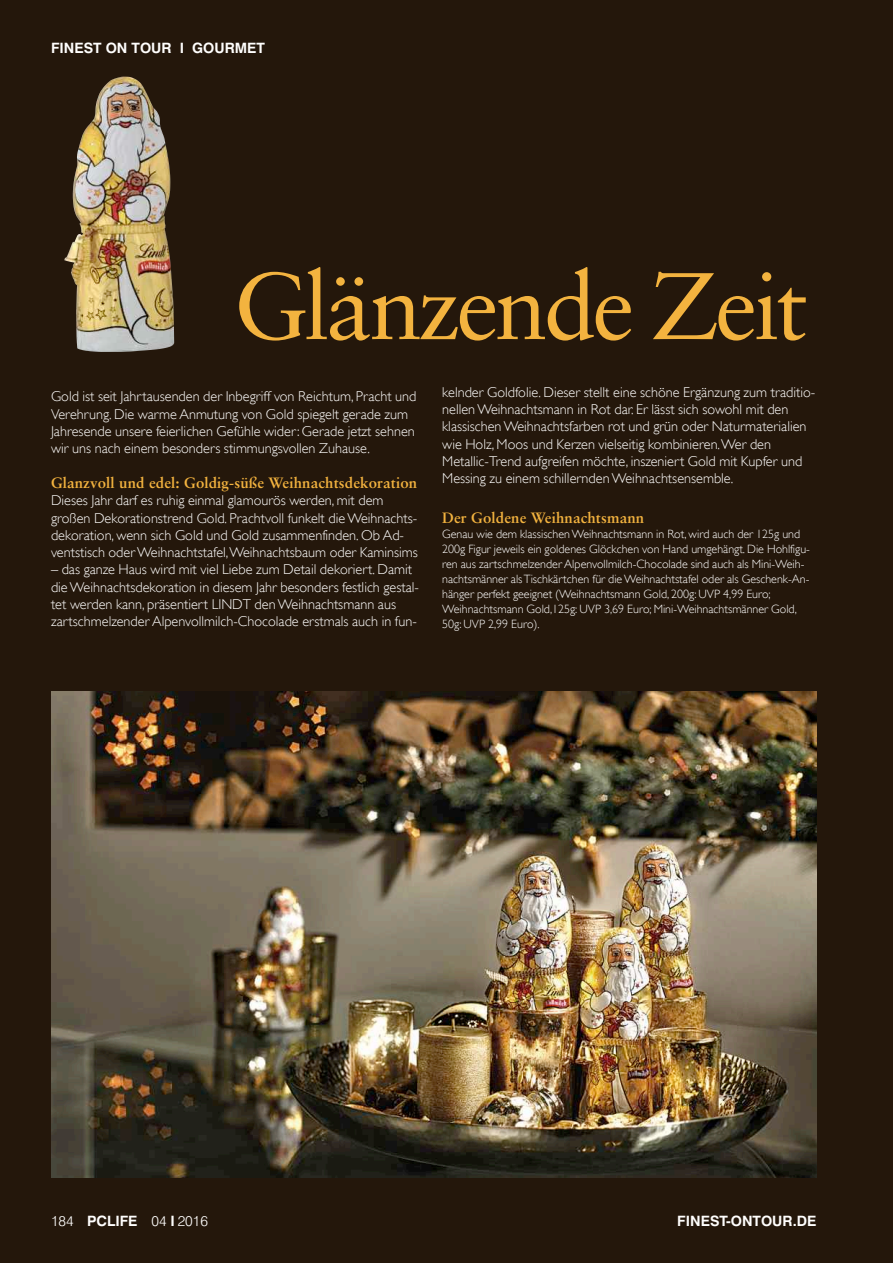
<style>
.page{position:relative;width:893px;height:1263px;background:#24170b}
.page>*{position:absolute;margin:0;border:0;box-sizing:border-box;transform-origin:0 0}
.t1{font:94.5px "Sabon";letter-spacing:-.04em;color:#f3b33f}
.t2{font:700 15px "Sabon";letter-spacing:.01em;color:#f3b33f}
.t3{font:300 14.25px/17.2px "Gill Sans";color:#fffefd}
.t4{font:700 14.25px "Swiss 721 BT";color:#fffefd}
.t5{font:300 14.25px "Swiss 721 BT";color:#fffefd}
.t6{font:300 12px/15px "Gill Sans";color:#fffefd}
.s1{font-weight:700}
</style>
<div class="page">
<img style="left:64px;top:77px;width:110px;height:275px">
<img style="left:51px;top:691px;width:765px;height:487px">
<p class="t4" style="left:51px;top:39px;width:215px">FINEST ON TOUR I GOURMET</p>
<h1 class="t1" style="left:234px;top:250px;width:575px">Glänzende Zeit</h1>
<p class="t3" style="left:51px;top:388px;width:367px">Gold ist seit Jahrtausenden der Inbegriff von Reichtum, Pracht und Verehrung. Die warme Anmutung von Gold spiegelt gerade zum Jahresende unsere feierlichen Gefühle wider: Gerade jetzt sehnen wir uns nach einem besonders stimmungsvollen Zuhause.</p>
<p class="t2" style="left:51px;top:473px;width:368px">Glanzvoll und edel: Goldig-süße Weihnachtsdekoration</p>
<p class="t3" style="left:51px;top:492px;width:368px">Dieses Jahr darf es ruhig einmal glamourös werden, mit dem großen Dekorationstrend Gold. Prachtvoll funkelt dieWeihnachts&shy;dekoration, wenn sich Gold und Gold zusammenfinden. Ob Ad&shy;ventstisch oderWeihnachtstafel,Weihnachtsbaum oder Kaminsims</p>
<p class="t3" style="left:51px;top:561px;width:369px">– das ganze Haus wird mit viel Liebe zum Detail dekoriert. Damit dieWeihnachtsdekoration in diesem Jahr besonders festlich gestal&shy;tet werden kann, präsentiert LINDT denWeihnachtsmann aus zartschmelzender Alpenvollmilch-Chocolade erstmals auch in fun-</p>
<p class="t3" style="left:442px;top:384px;width:375px">kelnder Goldfolie. Dieser stellt eine schöne Ergänzung zum traditio&shy;nellenWeihnachtsmann in Rot dar. Er lässt sich sowohl mit den klassischenWeihnachtsfarben rot und grün oder Naturmaterialien wie Holz, Moos und Kerzen vielseitig kombinieren.Wer den Metallic-Trend aufgreifen möchte, inszeniert Gold mit Kupfer und Messing zu einem schillerndenWeihnachtsensemble.</p>
<p class="t2" style="left:442px;top:508px;width:204px">Der Goldene Weihnachtsmann</p>
<p class="t6" style="left:442px;top:526px;width:369px">Genau wie dem klassischenWeihnachtsmann in Rot, wird auch der 125g und 200g Figur jeweils ein goldenes Glöckchen von Hand umgehängt. Die Hohlfigu&shy;ren aus zartschmelzender Alpenvollmilch-Chocolade sind auch als Mini-Weih&shy;nachtsmänner alsTischkärtchen für dieWeihnachtstafel oder als Geschenk-An&shy;hänger perfekt geeignet (Weihnachtsmann Gold, 200g: UVP 4,99 Euro; Weihnachtsmann Gold,125g: UVP 3,69 Euro; Mini-Weihnachtsmänner Gold, 50g: UVP 2,99 Euro).</p>
<p class="t5" style="left:51px;top:1213px;width:158px">184 <span class="s1">PCLIFE</span> 04 <span class="s1">I</span> 2016</p>
<p class="t4" style="left:677px;top:1213px;width:141px">FINEST-ONTOUR.DE</p>
</div>
